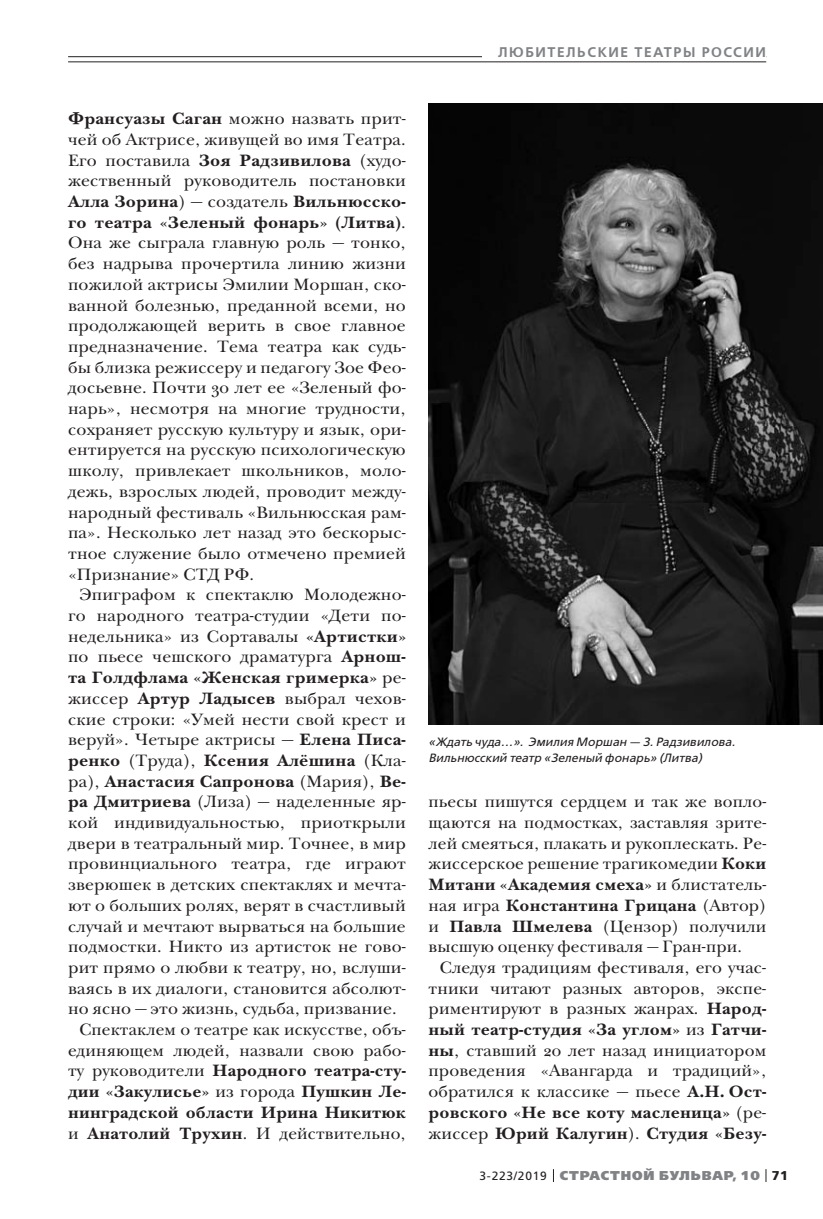
<style>
.page{position:relative;width:823px;height:1219px;background:#fff}
.page>*{position:absolute;margin:0;border:0;box-sizing:border-box;transform-origin:0 0}
.t1{font:17px/20.6px "New Baskerville ITC";letter-spacing:.01em;color:#231f20;text-align:justify}
.t2{font:700 17px "New Baskerville ITC";letter-spacing:.01em;color:#231f20}
.t3{font:600 14px "Free Set";letter-spacing:.11em;color:#808285}
.t4{font:800 12.8px "Free Set";letter-spacing:.07em;color:#808285}
.t5{font:italic 12px/16px "Free Set";letter-spacing:.005em;color:#231f20}
.s1{font-weight:700}
.s2{font-weight:400}
.s3{font-weight:400;font-size:12px;color:#231f20}
.s4{font-weight:700;color:#231f20}
</style>
<div class="page">
<svg style="left:765px;top:1169px;width:1px;height:13px"></svg>
<hr style="left:68px;top:56px;width:697px;height:1px;background:#231f20">
<div style="left:482px;top:41px;width:283px;height:21px;background:#fff"></div>
<hr style="left:68px;top:62px;width:697px;height:1px;background:#231f20">
<img style="left:428px;top:104px;width:394px;height:620px">
<p class="t1" style="left:68px;top:110px;width:339px"><span class="s1">Франсуазы Саган</span> можно назвать прит&shy;чей об Актрисе, живущей во имя Театра.<br>Его поставила <span class="s1">Зоя Радзивилова</span> (худо&shy;жественный руководитель постановки <span class="s1">Алла Зорина</span>) — создатель <span class="s1">Вильнюсско&shy;го театра «Зеленый фонарь» (Литва)</span>.<br>Она же сыграла главную роль — тонко, без надрыва прочертила линию жизни пожилой актрисы Эмилии Моршан, ско&shy;ванной болезнью, преданной всеми, но продолжающей верить в свое главное предназначение. Тема театра как судь&shy;бы близка режиссеру и педагогу Зое Фео&shy;досьевне. Почти 30 лет ее «Зеленый фо&shy;нарь», несмотря на многие трудности, сохраняет русскую культуру и язык, ори&shy;ентируется на русскую психологическую школу, привлекает школьников, моло&shy;дежь, взрослых людей, проводит между&shy;народный фестиваль «Вильнюсская рам&shy;па». Несколько лет назад это бескорыс&shy;тное служение было отмечено премией «Признание» СТД РФ.</p>
<p class="t1" style="left:79px;top:586px;width:327px">Эпиграфом к спектаклю Молодежно-</p>
<p class="t1" style="left:68px;top:607px;width:339px">го народного театра-студии «Дети по-</p>
<p class="t1" style="left:68px;top:627px;width:339px">недельника» из Сортавалы <span class="s1">«Артистки»</span></p>
<p class="t1" style="left:68px;top:648px;width:339px">по пьесе чешского драматурга <span class="s1">Арнош-</span></p>
<p class="t2" style="left:68px;top:671px;width:339px">та Голдфлама «Женская гримерка» <span class="s2">ре-</span></p>
<p class="t1" style="left:68px;top:690px;width:339px">жиссер <span class="s1">Артур Ладысев</span> выбрал чехов-</p>
<p class="t1" style="left:68px;top:710px;width:339px">ские строки: «Умей нести свой крест и</p>
<p class="t1" style="left:68px;top:731px;width:339px">веруй». Четыре актрисы — <span class="s1">Елена Писа-</span></p>
<p class="t2" style="left:68px;top:754px;width:339px">ренко <span class="s2">(Труда),</span> Ксения Алёшина <span class="s2">(Кла-</span></p>
<p class="t2" style="left:68px;top:774px;width:339px"><span class="s2">ра),</span> Анастасия Сапронова <span class="s2">(Мария),</span> Ве-</p>
<p class="t1" style="left:68px;top:793px;width:339px"><span class="s1">ра Дмитриева</span> (Лиза) — наделенные яр-</p>
<p class="t1" style="left:68px;top:814px;width:339px">кой индивидуальностью, приоткрыли</p>
<p class="t1" style="left:68px;top:834px;width:339px">двери в театральный мир. Точнее, в мир</p>
<p class="t1" style="left:68px;top:855px;width:339px">провинциального театра, где играют</p>
<p class="t1" style="left:68px;top:876px;width:339px">зверюшек в детских спектаклях и мечта-</p>
<p class="t1" style="left:68px;top:897px;width:339px">ют о больших ролях, верят в счастливый</p>
<p class="t1" style="left:68px;top:917px;width:339px">случай и мечтают вырваться на большие</p>
<p class="t1" style="left:68px;top:938px;width:339px">подмостки. Никто из артисток не гово-</p>
<p class="t1" style="left:68px;top:959px;width:339px">рит прямо о любви к театру, но, вслуши-</p>
<p class="t1" style="left:68px;top:979px;width:339px">ваясь в их диалоги, становится абсолют-</p>
<p class="t1" style="left:68px;top:1000px;width:330px">но ясно — это жизнь, судьба, призвание.</p>
<p class="t1" style="left:79px;top:1021px;width:327px">Спектаклем о театре как искусстве, объ-</p>
<p class="t1" style="left:68px;top:1041px;width:339px">единяющем людей, назвали свою рабо-</p>
<p class="t2" style="left:68px;top:1064px;width:339px"><span class="s2">ту руководители</span> Народного театра-сту-</p>
<p class="t2" style="left:68px;top:1085px;width:339px">дии «Закулисье» <span class="s2">из города</span> Пушкин Ле-</p>
<p class="t2" style="left:68px;top:1106px;width:339px">нинградской области Ирина Никитюк</p>
<p class="t1" style="left:68px;top:1124px;width:339px">и <span class="s1">Анатолий Трухин</span>. И действительно,</p>
<p class="t3" style="left:498px;top:45px;width:269px">ЛЮБИТЕЛЬСКИЕ ТЕАТРЫ РОССИИ</p>
<p class="t5" style="left:428px;top:734px;width:308px">«Ждать чуда…». Эмилия Моршан — З. Радзивилова.<br>Вильнюсский театр «Зеленый фонарь» (Литва)</p>
<p class="t1" style="left:428px;top:793px;width:339px">пьесы пишутся сердцем и так же вопло&shy;щаются на подмостках, заставляя зрите&shy;лей смеяться, плакать и рукоплескать. Ре&shy;жиссерское решение трагикомедии <span class="s1">Коки Митани «Академия смеха»</span> и блистатель&shy;ная игра <span class="s1">Константина Грицана</span> (Автор) и <span class="s1">Павла Шмелева</span> (Цензор) получили высшую оценку фестиваля — Гран-при.</p>
<p class="t1" style="left:428px;top:959px;width:339px;text-indent:11px">Следуя традициям фестиваля, его учас&shy;тники читают разных авторов, экспе&shy;риментируют в разных жанрах. <span class="s1">Народ&shy;ный театр-студия «За углом»</span> из <span class="s1">Гатчи&shy;ны</span>, ставший 20 лет назад инициатором проведения «Авангарда и традиций», обратился к классике — пьесе <span class="s1">А.Н. Ост&shy;ровского «Не все коту масленица»</span> (ре&shy;жиссер <span class="s1">Юрий Калугин</span>). <span class="s1">Студия «Безу-</span></p>
<p class="t4" style="left:479px;top:1169px;width:310px"><span class="s3">3-223/2019</span> СТРАСТНОЙ БУЛЬВАР, 10 <span class="s4">71</span></p>
</div>
